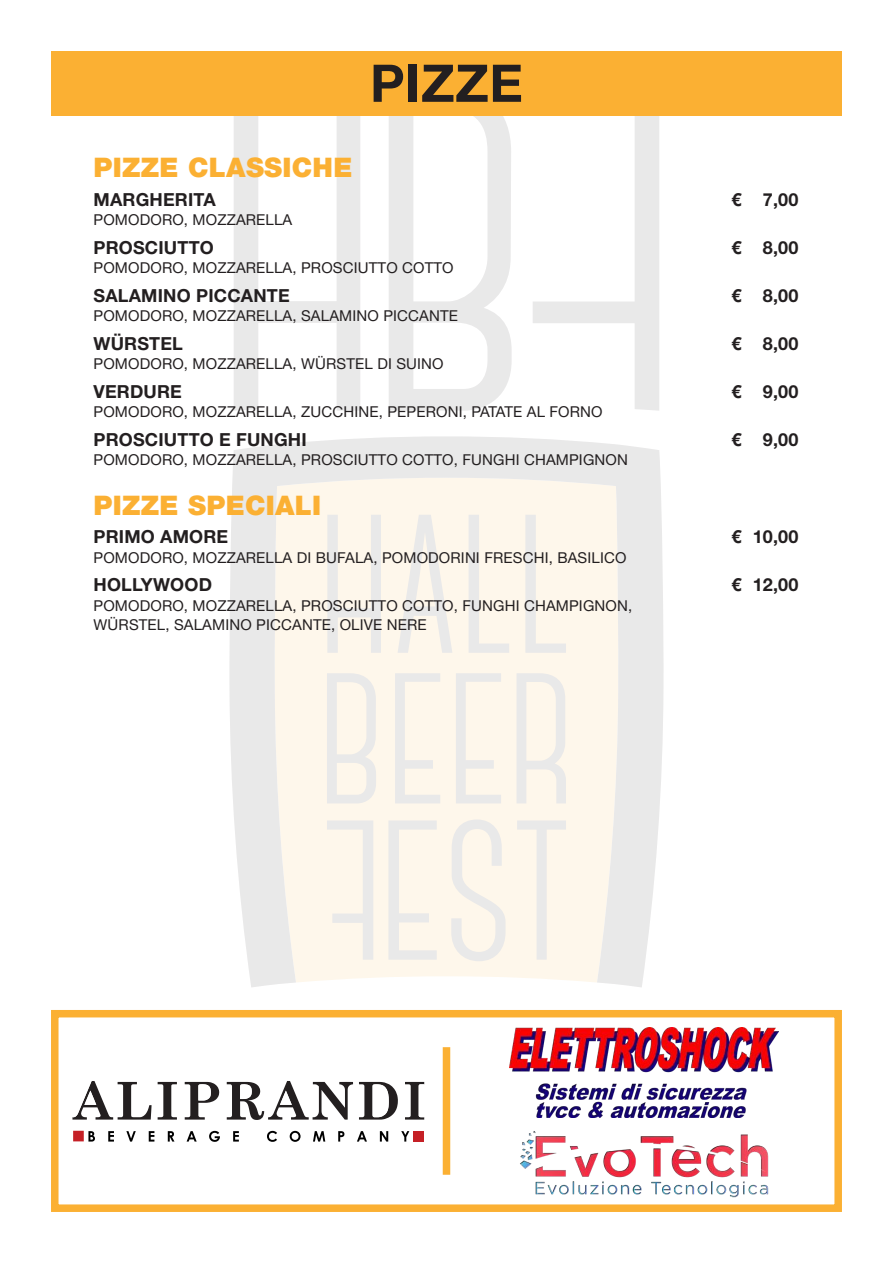
<style>
.page{position:relative;width:893px;height:1263px;background:#fff}
.page>*{position:absolute;margin:0;border:0;box-sizing:border-box;transform-origin:0 0}
.t1{font:700 51.9px "Helvetica Neue LT Std";letter-spacing:.01em;color:#231f20}
.t2{font:900 27px "Helvetica Neue LT Std";letter-spacing:.01em;color:#fbb033}
.t3{font:700 18px "Helvetica Neue LT Std";letter-spacing:.01em;color:#231f20}
.t4{font:15px/19.5px "Helvetica Neue LT Std";letter-spacing:.01em;color:#231f20}
</style>
<div class="page">
<svg style="left:234px;top:116px;width:126px;height:295px"></svg>
<svg style="left:533px;top:116px;width:126px;height:295px"></svg>
<svg style="left:229px;top:436px;width:435px;height:551px;background:#f5f2eb"></svg>
<svg style="left:327px;top:673px;width:49px;height:130px;background:#f3f0e9"></svg>
<svg style="left:395px;top:673px;width:45px;height:130px;background:#f6f1ea"></svg>
<svg style="left:456px;top:673px;width:45px;height:130px;background:#f6f1ea"></svg>
<svg style="left:516px;top:673px;width:50px;height:130px;background:#f4f0ea"></svg>
<svg style="left:327px;top:820px;width:46px;height:140px;background:#f7f2ea"></svg>
<svg style="left:388px;top:820px;width:49px;height:140px;background:#f6f1ea"></svg>
<svg style="left:451px;top:819px;width:55px;height:142px;background:#f6f1ea"></svg>
<svg style="left:517px;top:820px;width:49px;height:140px;background:#f8f3ea"></svg>
<svg style="left:469px;top:515px;width:40px;height:138px;background:#f7f2ea"></svg>
<svg style="left:525px;top:515px;width:41px;height:138px;background:#f7f2ea"></svg>
<svg style="left:327px;top:515px;width:54px;height:138px;background:#f5f1ea"></svg>
<svg style="left:398px;top:515px;width:54px;height:138px;background:#f5f1ea"></svg>
<svg style="left:389px;top:116px;width:123px;height:295px"></svg>
<div style="left:51px;top:1010px;width:791px;height:202px;background:#fff;border:8px solid #fbb033"></div>
<div style="left:443px;top:1047px;width:7px;height:128px;background:#fbb033"></div>
<div style="left:51px;top:51px;width:791px;height:65px;background:#fbb033"></div>
<svg style="left:72px;top:1081px;width:352px;height:39px"></svg>
<div style="left:413px;top:1131px;width:11px;height:11px;background:#c52026"></div>
<svg style="left:73px;top:1131px;width:22px;height:11px"></svg>
<svg style="left:108px;top:1131px;width:6px;height:10px"></svg>
<svg style="left:126px;top:1131px;width:10px;height:10px"></svg>
<svg style="left:149px;top:1131px;width:5px;height:10px"></svg>
<svg style="left:168px;top:1131px;width:6px;height:10px"></svg>
<svg style="left:187px;top:1131px;width:10px;height:10px"></svg>
<svg style="left:209px;top:1131px;width:11px;height:11px"></svg>
<svg style="left:233px;top:1131px;width:6px;height:10px"></svg>
<svg style="left:267px;top:1131px;width:10px;height:11px"></svg>
<svg style="left:290px;top:1131px;width:11px;height:11px"></svg>
<svg style="left:313px;top:1131px;width:12px;height:10px"></svg>
<svg style="left:338px;top:1131px;width:6px;height:10px"></svg>
<svg style="left:357px;top:1131px;width:10px;height:10px"></svg>
<svg style="left:380px;top:1131px;width:8px;height:10px"></svg>
<svg style="left:401px;top:1131px;width:8px;height:10px"></svg>
<img style="left:510px;top:1027px;width:269px;height:91px">
<img style="left:520px;top:1131px;width:249px;height:67px">
<p class="t1" style="left:370px;top:51px;width:154px">PIZZE</p>
<p class="t2" style="left:94px;top:152px;width:260px">PIZZE CLASSICHE</p>
<p class="t3" style="left:94px;top:188px;width:124px">MARGHERITA</p>
<p class="t3" style="left:731px;top:188px;width:69px">€ 7,00</p>
<p class="t4" style="left:94px;top:210px;width:200px">POMODORO, MOZZARELLA</p>
<p class="t3" style="left:94px;top:236px;width:122px">PROSCIUTTO</p>
<p class="t3" style="left:731px;top:236px;width:69px">€ 8,00</p>
<p class="t4" style="left:94px;top:258px;width:362px">POMODORO, MOZZARELLA, PROSCIUTTO COTTO</p>
<p class="t3" style="left:94px;top:284px;width:198px">SALAMINO PICCANTE</p>
<p class="t3" style="left:731px;top:284px;width:69px">€ 8,00</p>
<p class="t4" style="left:94px;top:306px;width:366px">POMODORO, MOZZARELLA, SALAMINO PICCANTE</p>
<p class="t3" style="left:94px;top:332px;width:91px">WÜRSTEL</p>
<p class="t3" style="left:731px;top:332px;width:69px">€ 8,00</p>
<p class="t4" style="left:94px;top:354px;width:352px">POMODORO, MOZZARELLA, WÜRSTEL DI SUINO</p>
<p class="t3" style="left:94px;top:380px;width:90px">VERDURE</p>
<p class="t3" style="left:731px;top:380px;width:69px">€ 9,00</p>
<p class="t4" style="left:94px;top:402px;width:511px">POMODORO, MOZZARELLA, ZUCCHINE, PEPERONI, PATATE AL FORNO</p>
<p class="t3" style="left:94px;top:428px;width:215px">PROSCIUTTO E FUNGHI</p>
<p class="t3" style="left:731px;top:428px;width:69px">€ 9,00</p>
<p class="t4" style="left:94px;top:450px;width:536px">POMODORO, MOZZARELLA, PROSCIUTTO COTTO, FUNGHI CHAMPIGNON</p>
<p class="t2" style="left:94px;top:489px;width:229px">PIZZE SPECIALI</p>
<p class="t3" style="left:94px;top:526px;width:136px">PRIMO AMORE</p>
<p class="t3" style="left:731px;top:526px;width:69px">€ 10,00</p>
<p class="t4" style="left:94px;top:548px;width:534px">POMODORO, MOZZARELLA DI BUFALA, POMODORINI FRESCHI, BASILICO</p>
<p class="t3" style="left:94px;top:574px;width:120px">HOLLYWOOD</p>
<p class="t3" style="left:731px;top:574px;width:69px">€ 12,00</p>
<p class="t4" style="left:94px;top:596px;width:540px">POMODORO, MOZZARELLA, PROSCIUTTO COTTO, FUNGHI CHAMPIGNON,<br>WÜRSTEL, SALAMINO PICCANTE, OLIVE NERE</p>
</div>
